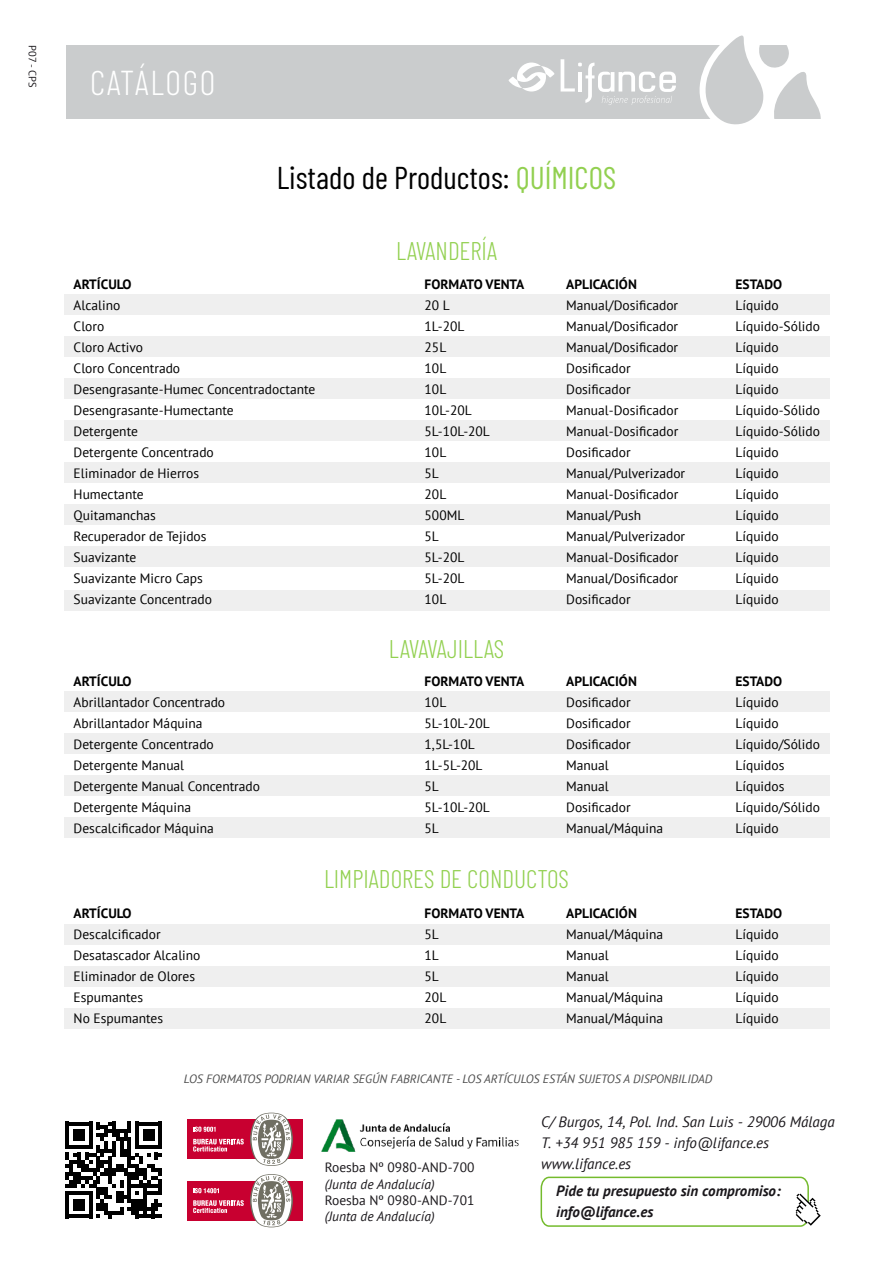
<style>
.page{position:relative;width:893px;height:1263px;background:#fff}
.page>*{position:absolute;margin:0;border:0;box-sizing:border-box;transform-origin:0 0}
.t1{font:300 34.5px "Barlow Condensed";letter-spacing:.05em;color:#fff}
.t2{font:31.5px "Barlow Condensed";color:#000}
.t3{font:300 25.5px "Barlow Condensed";color:#92d050}
.t4{font:italic 15px/21px "PT Sans";color:#1a171b}
.t5{font:italic 700 15px/21px "PT Sans";color:#1a171b}
.t6{font:13.5px/21px "PT Sans";color:#000}
.t7{font:700 13.5px "PT Sans";color:#000}
.t8{font:13.5px "PT Sans";color:#1a171b}
.t9{font:italic 13.5px "PT Sans";color:#1a171b}
.t10{font:italic 12px "PT Sans";color:#4c4c4c}
.t11{font:10.5px "PT Sans";color:#1a171b}
.s1{color:#92d050}
</style>
<div class="page">
<svg style="left:66px;top:1122px;width:96px;height:96px"></svg>
<svg style="left:540px;top:1176px;width:281px;height:51px"></svg>
<div style="left:187px;top:1119px;width:116px;height:40px;background:#c80030"></div>
<svg style="left:250px;top:1112px;width:43px;height:54px"></svg>
<svg style="left:193px;top:1126px;width:23px;height:6px"></svg>
<svg style="left:193px;top:1139px;width:51px;height:12px"></svg>
<div style="left:187px;top:1181px;width:116px;height:39px;background:#c80030"></div>
<svg style="left:250px;top:1174px;width:43px;height:53px"></svg>
<svg style="left:193px;top:1200px;width:51px;height:13px"></svg>
<svg style="left:193px;top:1188px;width:26px;height:5px"></svg>
<img style="left:321px;top:1119px;width:198px;height:33px">
<div style="left:64px;top:591px;width:765px;height:20px;background:#efefef"></div>
<div style="left:64px;top:924px;width:765px;height:21px;background:#efefef"></div>
<div style="left:64px;top:1008px;width:765px;height:21px;background:#efefef"></div>
<div style="left:64px;top:966px;width:765px;height:21px;background:#efefef"></div>
<div style="left:64px;top:692px;width:765px;height:20px;background:#efefef"></div>
<div style="left:64px;top:817px;width:765px;height:21px;background:#efefef"></div>
<div style="left:64px;top:775px;width:765px;height:21px;background:#efefef"></div>
<div style="left:64px;top:733px;width:765px;height:21px;background:#efefef"></div>
<div style="left:64px;top:294px;width:765px;height:21px;background:#efefef"></div>
<div style="left:64px;top:547px;width:765px;height:20px;background:#efefef"></div>
<div style="left:64px;top:505px;width:765px;height:20px;background:#efefef"></div>
<div style="left:64px;top:463px;width:765px;height:20px;background:#efefef"></div>
<div style="left:64px;top:421px;width:765px;height:20px;background:#efefef"></div>
<div style="left:64px;top:379px;width:765px;height:20px;background:#efefef"></div>
<div style="left:64px;top:337px;width:765px;height:20px;background:#efefef"></div>
<div style="left:66px;top:45px;width:658px;height:74px;background:#cacccd"></div>
<svg style="left:561px;top:59px;width:115px;height:46px"></svg>
<svg style="left:508px;top:63px;width:47px;height:29px"></svg>
<svg style="left:699px;top:35px;width:122px;height:90px"></svg>
<p class="t11" style="left:39px;top:45px;width:43px;rotate:90deg">P07 - CPS</p>
<h1 class="t1" style="left:90px;top:58px;width:127px">CATÁLOGO</h1>
<h2 class="t2" style="left:277px;top:156px;width:341px">Listado de Productos: <span class="s1">QUÍMICOS</span></h2>
<p class="t7" style="left:74px;top:275px;width:59px">ARTÍCULO</p>
<p class="t6" style="left:74px;top:294px;width:243px">Alcalino<br>Cloro<br>Cloro Activo<br>Cloro Concentrado<br>Desengrasante-Humec Concentradoctante<br>Desengrasante-Humectante<br>Detergente<br>Detergente Concentrado<br>Eliminador de Hierros<br>Humectante<br>Quitamanchas<br>Recuperador de Tejidos<br>Suavizante<br>Suavizante Micro Caps<br>Suavizante Concentrado</p>
<h3 class="t3" style="left:396px;top:233px;width:102px">LAVANDERÍA</h3>
<p class="t7" style="left:425px;top:275px;width:101px">FORMATO VENTA</p>
<p class="t6" style="left:425px;top:294px;width:67px">20 L<br>1L-20L<br>25L<br>10L<br>10L<br>10L-20L<br>5L-10L-20L<br>10L<br>5L<br>20L<br>500ML<br>5L<br>5L-20L<br>5L-20L<br>10L</p>
<p class="t7" style="left:566px;top:275px;width:72px">APLICACIÓN</p>
<p class="t6" style="left:566px;top:294px;width:120px">Manual/Dosificador<br>Manual/Dosificador<br>Manual/Dosificador<br>Dosificador<br>Dosificador<br>Manual-Dosificador<br>Manual-Dosificador<br>Dosificador<br>Manual/Pulverizador<br>Manual-Dosificador<br>Manual/Push<br>Manual/Pulverizador<br>Manual-Dosificador<br>Manual/Dosificador<br>Dosificador</p>
<p class="t7" style="left:74px;top:672px;width:59px">ARTÍCULO</p>
<p class="t6" style="left:74px;top:691px;width:188px">Abrillantador Concentrado<br>Abrillantador Máquina<br>Detergente Concentrado<br>Detergente Manual<br>Detergente Manual Concentrado<br>Detergente Máquina<br>Descalcificador Máquina</p>
<p class="t7" style="left:74px;top:904px;width:59px">ARTÍCULO</p>
<p class="t6" style="left:74px;top:924px;width:128px">Descalcificador<br>Desatascador Alcalino<br>Eliminador de Olores<br>Espumantes<br>No Espumantes</p>
<h3 class="t3" style="left:389px;top:631px;width:117px">LAVAVAJILLAS</h3>
<p class="t7" style="left:425px;top:672px;width:101px">FORMATO VENTA</p>
<p class="t6" style="left:425px;top:691px;width:67px">10L<br>5L-10L-20L<br>1,5L-10L<br>1L-5L-20L<br>5L<br>5L-10L-20L<br>5L</p>
<p class="t7" style="left:566px;top:672px;width:72px">APLICACIÓN</p>
<p class="t6" style="left:566px;top:691px;width:99px">Dosificador<br>Dosificador<br>Dosificador<br>Manual<br>Manual<br>Dosificador<br>Manual/Máquina</p>
<h3 class="t3" style="left:324px;top:861px;width:246px">LIMPIADORES DE CONDUCTOS</h3>
<p class="t7" style="left:425px;top:904px;width:101px">FORMATO VENTA</p>
<p class="t6" style="left:425px;top:924px;width:23px">5L<br>1L<br>5L<br>20L<br>20L</p>
<p class="t7" style="left:566px;top:905px;width:72px">APLICACIÓN</p>
<p class="t6" style="left:566px;top:924px;width:99px">Manual/Máquina<br>Manual<br>Manual<br>Manual/Máquina<br>Manual/Máquina</p>
<p class="t10" style="left:184px;top:1071px;width:530px">LOS FORMATOS PODRIAN VARIAR SEGÚN FABRICANTE - LOS ARTÍCULOS ESTÁN SUJETOS A DISPONBILIDAD</p>
<p class="t7" style="left:735px;top:275px;width:48px">ESTADO</p>
<p class="t6" style="left:735px;top:294px;width:86px">Líquido<br>Líquido-Sólido<br>Líquido<br>Líquido<br>Líquido<br>Líquido-Sólido<br>Líquido-Sólido<br>Líquido<br>Líquido<br>Líquido<br>Líquido<br>Líquido<br>Líquido<br>Líquido<br>Líquido</p>
<p class="t7" style="left:735px;top:672px;width:48px">ESTADO</p>
<p class="t6" style="left:735px;top:691px;width:86px">Líquido<br>Líquido<br>Líquido/Sólido<br>Líquidos<br>Líquidos<br>Líquido/Sólido<br>Líquido</p>
<p class="t7" style="left:735px;top:905px;width:48px">ESTADO</p>
<p class="t6" style="left:735px;top:924px;width:45px;text-align:justify">Líquido Líquido Líquido Líquido Líquido</p>
<p class="t8" style="left:325px;top:1159px;width:151px">Roesba Nº 0980-AND-700</p>
<p class="t9" style="left:325px;top:1175px;width:111px">(Junta de Andalucía)</p>
<p class="t8" style="left:325px;top:1192px;width:151px">Roesba Nº 0980-AND-701</p>
<p class="t9" style="left:325px;top:1208px;width:111px">(Junta de Andalucía)</p>
<p class="t4" style="left:541px;top:1111px;width:295px">C/ Burgos, 14, Pol. Ind. San Luis - 29006 Málaga<br>T. +34 951 985 159 - info@lifance.es www.lifance.es</p>
<p class="t5" style="left:556px;top:1180px;width:226px">Pide tu presupuesto sin compromiso: info@lifance.es</p>
</div>
